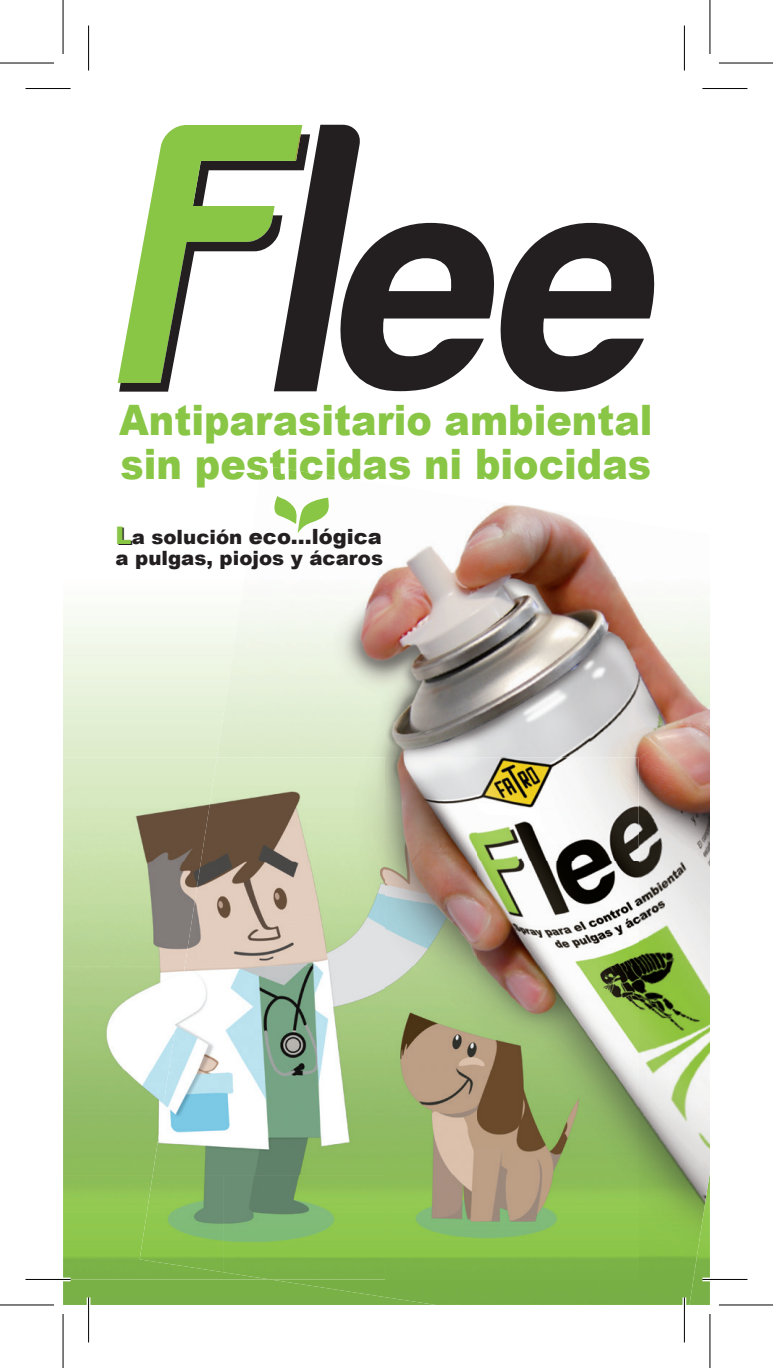
<style>
.page{position:relative;width:773px;height:1368px;background:#fff}
.page>*{position:absolute;margin:0;border:0;box-sizing:border-box;transform-origin:0 0}
.t1{font:900 42px/44.1px "Arial";color:#89c646;scale:.91 1}
.t2{font:900 21px "Arial";color:#231f20}
.t3{font:900 19.8px "Arial";color:#231f20}
.s1{font-size:24.3px}
.s2{font-size:19.8px}
</style>
<div class="page">
<svg style="left:709px;top:1172px;width:1px;height:133px"></svg>
<img style="left:63px;top:124px;width:282px;height:1181px">
<img style="left:121px;top:449px;width:224px;height:39px">
<svg style="left:119px;top:125px;width:536px;height:267px"></svg>
<img style="left:63px;top:757px;width:138px;height:104px">
<img style="left:63px;top:861px;width:122px;height:105px">
<img style="left:63px;top:966px;width:106px;height:104px">
<img style="left:63px;top:1070px;width:89px;height:105px">
<img style="left:63px;top:1175px;width:160px;height:104px">
<img style="left:709px;top:534px;width:1px;height:638px">
<img style="left:217px;top:488px;width:371px;height:269px">
<img style="left:588px;top:535px;width:121px;height:598px">
<img style="left:600px;top:1133px;width:109px;height:172px">
<div style="left:270px;top:1279px;width:330px;height:26px;background:#78af46"></div>
<img style="left:258px;top:465px;width:98px;height:23px">
<img style="left:201px;top:757px;width:437px;height:104px">
<img style="left:185px;top:861px;width:200px;height:105px">
<img style="left:169px;top:966px;width:216px;height:104px">
<img style="left:152px;top:1070px;width:233px;height:105px">
<img style="left:223px;top:1175px;width:162px;height:104px">
<img style="left:140px;top:1175px;width:84px;height:97px">
<img style="left:476px;top:861px;width:162px;height:418px">
<img style="left:385px;top:757px;width:91px;height:522px">
<svg style="left:265px;top:495px;width:66px;height:38px"></svg>
<hr style="left:26px;top:1277px;width:45px;height:4px;background:#fff">
<hr style="left:702px;top:1277px;width:45px;height:4px;background:#fff">
<hr style="left:87px;top:1297px;width:3px;height:45px;background:#fff">
<svg style="left:684px;top:26px;width:1px;height:45px"></svg>
<svg style="left:682px;top:1297px;width:4px;height:45px"></svg>
<hr style="left:26px;top:88px;width:45px;height:1px;background:#000">
<hr style="left:702px;top:88px;width:45px;height:1px;background:#000">
<hr style="left:26px;top:1279px;width:45px;height:1px;background:#000">
<hr style="left:702px;top:1279px;width:45px;height:1px;background:#000">
<hr style="left:88px;top:26px;width:1px;height:45px;background:#000">
<hr style="left:88px;top:1297px;width:1px;height:45px;background:#000">
<hr style="left:683px;top:26px;width:1px;height:45px;background:#000">
<hr style="left:683px;top:1297px;width:1px;height:45px;background:#000">
<svg style="left:710px;top:0;width:1px;height:54px"></svg>
<svg style="left:710px;top:1314px;width:1px;height:54px"></svg>
<hr style="left:0;top:62px;width:54px;height:2px;background:#000">
<hr style="left:718px;top:62px;width:54px;height:2px;background:#000">
<hr style="left:0;top:1304px;width:54px;height:1px;background:#000">
<hr style="left:718px;top:1304px;width:54px;height:1px;background:#000">
<hr style="left:62px;top:0;width:2px;height:54px;background:#000">
<hr style="left:62px;top:1314px;width:2px;height:54px;background:#000">
<hr style="left:709px;top:0;width:1px;height:54px;background:#000">
<hr style="left:709px;top:1314px;width:1px;height:54px;background:#000">
<p class="t1" style="left:119px;top:397px;width:587px">Antiparasitario ambiental sin pesticidas ni biocidas</p>
<p class="t2" style="left:117px;top:521px;width:266px"><span class="s1">L</span><span class="s2">a solución</span> eco...lógica</p>
<p class="t3" style="left:115px;top:543px;width:269px">a pulgas, piojos y ácaros</p>
</div>
